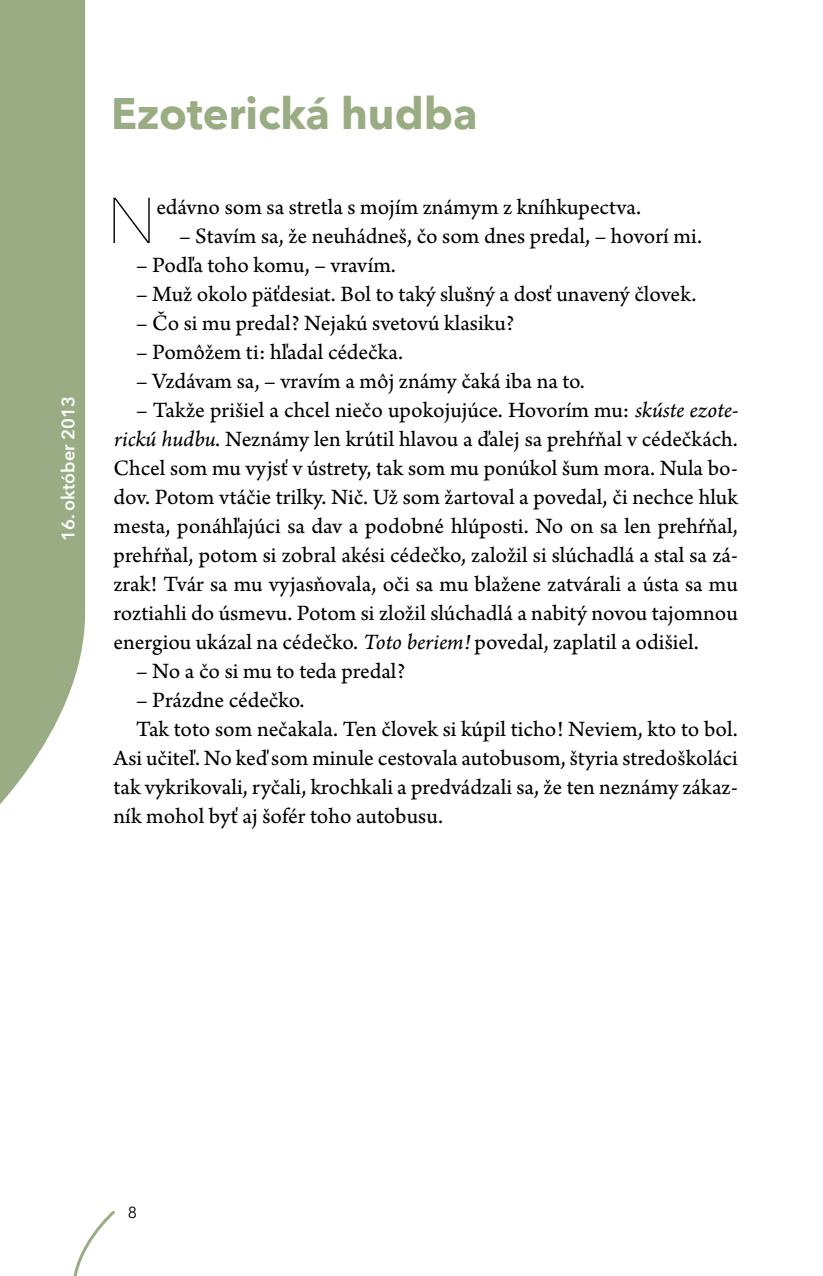
<style>
.page{position:relative;width:823px;height:1276px;background:#fff}
.page>*{position:absolute;margin:0;border:0;box-sizing:border-box;transform-origin:0 0}
.t1{font:200 64px "Avenir Next";color:#000}
.t2{font:italic 700 44px "Avenir Next";color:#9aac84}
.t3{font:23px/29px "Arno Pro Regular 10 pt";color:#000;text-align:justify}
.t4{font:600 18px "Avenir Next";color:#fff}
.t5{font:16px "Avenir Next";color:#000}
.s1{font-family:"Arno Pro Italic 10 pt"}
</style>
<div class="page">
<svg style="left:73px;top:1211px;width:42px;height:65px"></svg>
<div style="left:0;top:0;width:85px;height:804px;background:#9aac84"></div>
<p class="t4" style="left:53px;top:541px;width:147px;rotate:-90deg">16. október 2013</p>
<h2 class="t2" style="left:113px;top:76px;width:381px">Ezoterická hudba</h2>
<h1 class="t1" style="left:107px;top:167px;width:51px">N</h1>
<p class="t3" style="left:156px;top:194px;width:486px">edávno som sa stretla s mojím známym z kníhkupectva.</p>
<p class="t3" style="left:179px;top:223px;width:524px">– Stavím sa, že neuhádneš, čo som dnes predal, – hovorí mi.</p>
<p class="t3" style="left:136px;top:252px;width:261px">– Podľa toho komu, – vravím.</p>
<p class="t3" style="left:136px;top:281px;width:561px">– Muž okolo päťdesiat. Bol to taký slušný a dosť unavený človek.</p>
<p class="t3" style="left:136px;top:310px;width:379px">– Čo si mu predal? Nejakú svetovú klasiku?</p>
<p class="t3" style="left:136px;top:339px;width:268px">– Pomôžem ti: hľadal cédečka.</p>
<p class="t3" style="left:136px;top:368px;width:450px">– Vzdávam sa, – vravím a môj známy čaká iba na to.</p>
<p class="t3" style="left:113px;top:397px;width:625px;text-indent:23px">– Takže prišiel a chcel niečo upokojujúce. Hovorím mu: <span class="s1">skúste ezote&shy;rickú hudbu</span>. Neznámy len krútil hlavou a ďalej sa prehŕňal v cédečkách.<br>Chcel som mu vyjsť v ústrety, tak som mu ponúkol šum mora. Nula bo&shy;dov. Potom vtáčie trilky. Nič. Už som žartoval a povedal, či nechce hluk mesta, ponáhľajúci sa dav a podobné hlúposti. No on sa len prehŕňal, prehŕňal, potom si zobral akési cédečko, založil si slúchadlá a stal sa zá&shy;zrak! Tvár sa mu vyjasňovala, oči sa mu blažene zatvárali a ústa sa mu roztiahli do úsmevu. Potom si zložil slúchadlá a nabitý novou tajomnou energiou ukázal na cédečko. <span class="s1">Toto beriem!</span> povedal, zaplatil a odišiel.</p>
<p class="t3" style="left:136px;top:658px;width:270px">– No a čo si mu to teda predal?</p>
<p class="t3" style="left:136px;top:687px;width:170px">– Prázdne cédečko.</p>
<p class="t3" style="left:136px;top:716px;width:602px">Tak toto som nečakala. Ten človek si kúpil ticho! Neviem, kto to bol.</p>
<p class="t3" style="left:113px;top:745px;width:625px">Asi učiteľ. No keď som minule cestovala autobusom, štyria stredoškoláci</p>
<p class="t3" style="left:113px;top:774px;width:625px">tak vykrikovali, ryčali, krochkali a predvádzali sa, že ten neznámy zákaz-</p>
<p class="t3" style="left:113px;top:803px;width:331px">ník mohol byť aj šofér toho autobusu.</p>
<p class="t5" style="left:128px;top:1199px;width:11px">8</p>
</div>
